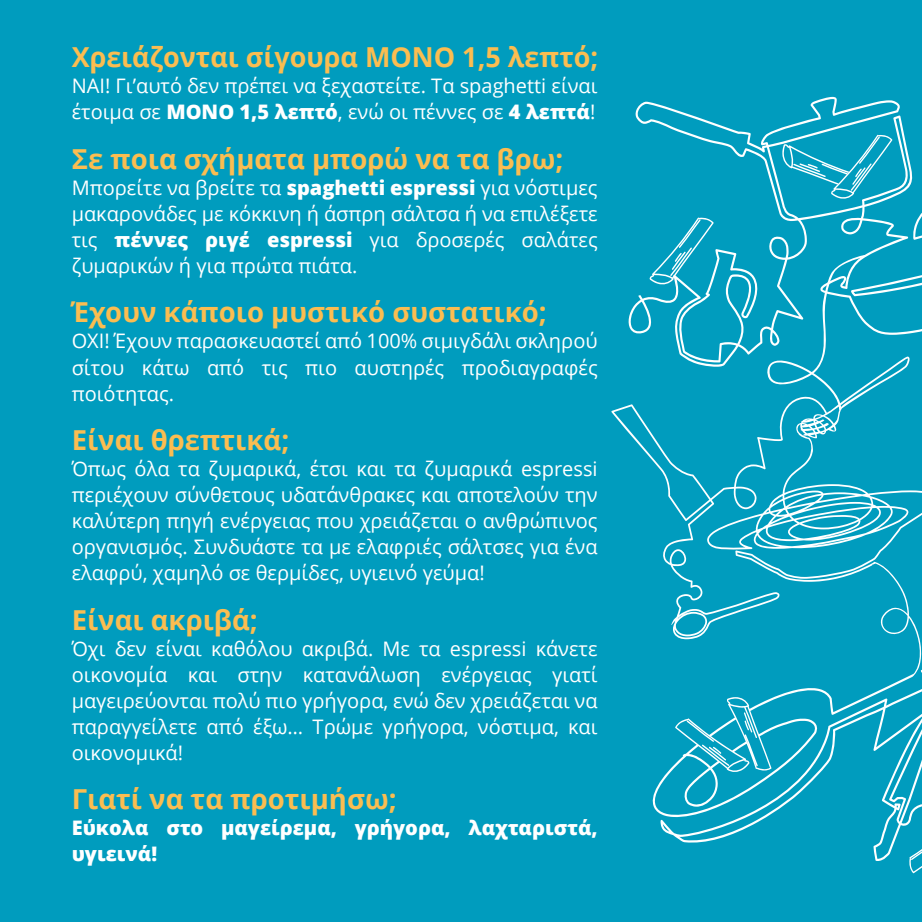
<style>
.page{position:relative;width:922px;height:922px;background:#fff}
.page>*{position:absolute;margin:0;border:0;box-sizing:border-box;transform-origin:0 0}
.t1{font:700 27.5px "Open Sans";color:#fbbd51}
.t2{font:20px/26px "Open Sans";color:#fff;text-align:justify}
.t3{font:800 20px/26px "Open Sans";color:#fff}
.s1{font-weight:800}
</style>
<div class="page">
<div style="left:0;top:0;width:921px;height:921px;background:#009cbe"></div>
<svg style="left:611px;top:367px;width:310px;height:272px"></svg>
<svg style="left:652px;top:678px;width:269px;height:183px"></svg>
<svg style="left:908px;top:812px;width:13px;height:61px"></svg>
<svg style="left:743px;top:712px;width:9px;height:20px"></svg>
<svg style="left:686px;top:720px;width:43px;height:45px"></svg>
<svg style="left:628px;top:97px;width:293px;height:270px"></svg>
<svg style="left:782px;top:134px;width:110px;height:66px"></svg>
<svg style="left:649px;top:217px;width:64px;height:68px"></svg>
<svg style="left:766px;top:255px;width:99px;height:155px"></svg>
<svg style="left:873px;top:561px;width:48px;height:117px"></svg>
<h1 class="t1" style="left:72px;top:38px;width:528px">Χρειάζονται σίγουρα ΜΟΝΟ 1,5 λεπτό;</h1>
<p class="t2" style="left:72px;top:72px;width:527px">ΝΑΙ! Γι’αυτό δεν πρέπει να ξεχαστείτε. Τα spaghetti είναι έτοιμα σε <span class="s1">ΜΟΝΟ 1,5 λεπτό</span>, ενώ οι πέννες σε <span class="s1">4 λεπτά</span>!</p>
<h1 class="t1" style="left:72px;top:139px;width:493px">Σε ποια σχήματα μπορώ να τα βρω;</h1>
<p class="t2" style="left:72px;top:174px;width:527px">Μπορείτε να βρείτε τα <span class="s1">spaghetti espressi</span> για νόστιμες μακαρονάδες με κόκκινη ή άσπρη σάλτσα ή να επιλέξετε τις <span class="s1">πέννες ριγέ espressi</span> για δροσερές σαλάτες ζυμαρικών ή για πρώτα πιάτα.</p>
<h1 class="t1" style="left:72px;top:293px;width:476px">Έχουν κάποιο μυστικό συστατικό;</h1>
<p class="t2" style="left:72px;top:327px;width:527px">ΟΧΙ! Έχουν παρασκευαστεί από 100% σιμιγδάλι σκληρού σίτου κάτω από τις πιο αυστηρές προδιαγραφές ποιότητας.</p>
<h1 class="t1" style="left:72px;top:420px;width:219px">Είναι θρεπτικά;</h1>
<p class="t2" style="left:72px;top:455px;width:527px">Όπως όλα τα ζυμαρικά, έτσι και τα ζυμαρικά espressi περιέχουν σύνθετους υδατάνθρακες και αποτελούν την καλύτερη πηγή ενέργειας που χρειάζεται ο ανθρώπινος οργανισμός. Συνδυάστε τα με ελαφριές σάλτσες για ένα ελαφρύ, χαμηλό σε θερμίδες, υγιεινό γεύμα!</p>
<h1 class="t1" style="left:72px;top:600px;width:188px">Είναι ακριβά;</h1>
<p class="t2" style="left:72px;top:634px;width:527px">Όχι δεν είναι καθόλου ακριβά. Με τα espressi κάνετε οικονομία και στην κατανάλωση ενέργειας γιατί μαγειρεύονται πολύ πιο γρήγορα, ενώ δεν χρειάζεται να παραγγείλετε από έξω… Τρώμε γρήγορα, νόστιμα, και οικονομικά!</p>
<h1 class="t1" style="left:72px;top:779px;width:326px">Γιατί να τα προτιμήσω;</h1>
<p class="t3" style="left:72px;top:813px;width:527px">Εύκολα στο μαγείρεμα, γρήγορα, λαχταριστά, υγιεινά!</p>
</div>
